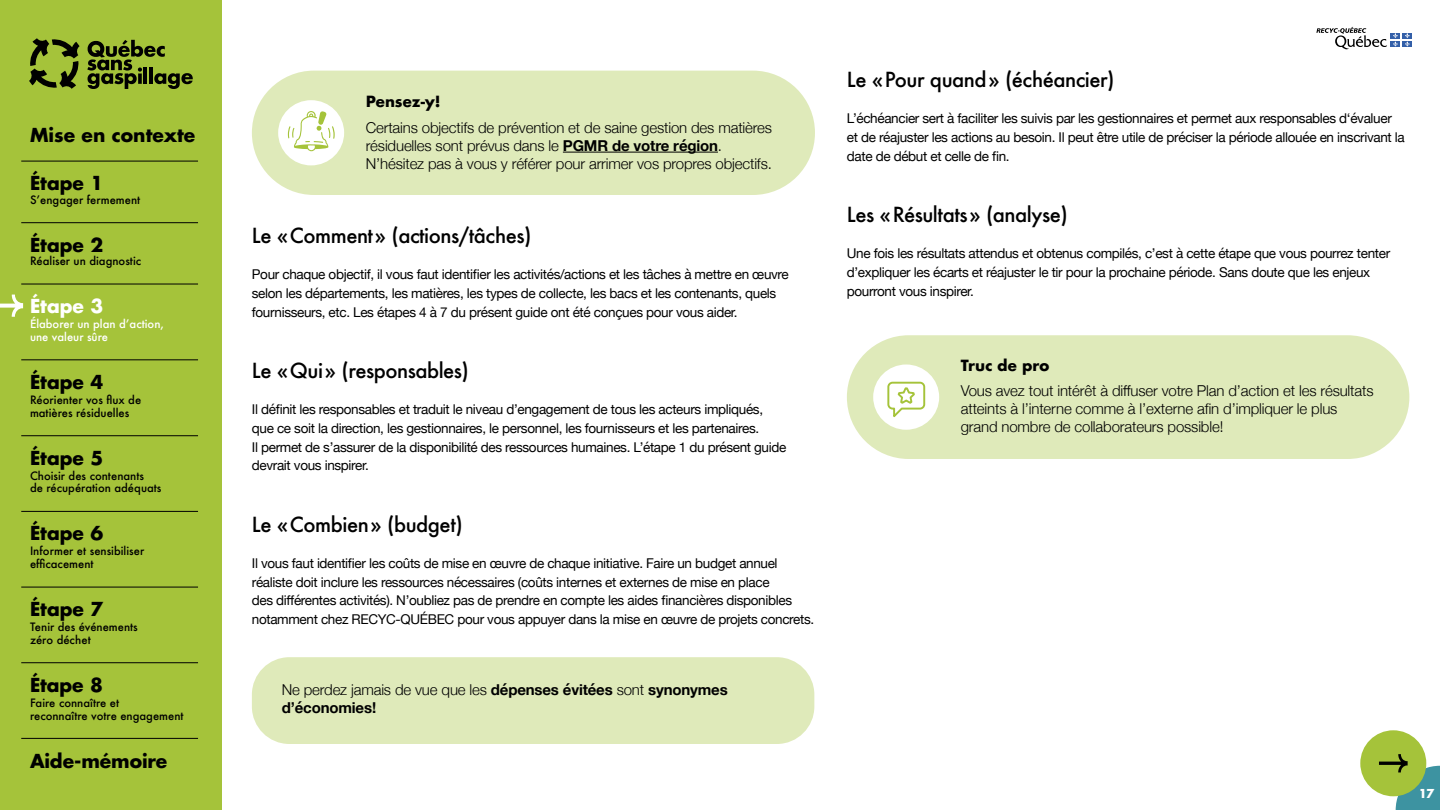
<style>
.page{position:relative;width:1440px;height:810px;background:#fff}
.page>*{position:absolute;margin:0;border:0;box-sizing:border-box;transform-origin:0 0}
.t1{font:500 20.25px "Futura";letter-spacing:-.025em;color:#000}
.t2{font:700 18.75px "Futura Std";color:#000}
.t3{font:700 18.75px "Futura Std";color:#fff}
.t4{font:300 15px/25.5px "Helvetica Neue";letter-spacing:-.01em;color:#000}
.t5{font:700 15px/18px "Helvetica Neue";letter-spacing:-.01em;color:#000}
.t6{font:13.5px/18.8px "Helvetica Neue";letter-spacing:-.025em;color:#000}
.t7{font:700 12px "Futura";color:#fff}
.t8{font:500 11.25px/12.8px "Futura";color:#000}
.t9{font:500 11.25px/12.8px "Futura";color:#fff}
.s1{font-family:"Futura";font-weight:700}
.s2{font-weight:700}
.s3{font-weight:300}
</style>
<div class="page">
<div style="left:1391px;top:33px;width:9px;height:5px;background:#335fa8"></div>
<div style="left:1403px;top:33px;width:9px;height:5px;background:#335fa8"></div>
<div style="left:1391px;top:41px;width:9px;height:6px;background:#335fa8"></div>
<svg style="left:1393px;top:33px;width:5px;height:14px"></svg>
<div style="left:1403px;top:41px;width:9px;height:6px;background:#335fa8"></div>
<svg style="left:1405px;top:33px;width:5px;height:14px"></svg>
<svg style="left:1316px;top:27px;width:71px;height:22px"></svg>
<div style="left:252px;top:71px;width:563px;height:124px;background:#dfeaba;border-radius:62px"></div>
<hr style="left:563px;top:152px;width:155px;height:1px;background:#000">
<div style="left:278px;top:100px;width:66px;height:65px;background:#fff;border-radius:50%"></div>
<svg style="left:288px;top:111px;width:47px;height:40px"></svg>
<div style="left:252px;top:657px;width:562px;height:87px;background:#dfeaba;border-radius:38px"></div>
<div style="left:847px;top:335px;width:562px;height:124px;background:#dfeaba;border-radius:62px"></div>
<div style="left:873px;top:365px;width:66px;height:65px;background:#fff;border-radius:50%"></div>
<svg style="left:887px;top:381px;width:39px;height:37px"></svg>
<div style="left:0;top:0;width:222px;height:810px;background:#a5c33a"></div>
<svg style="left:87px;top:40px;width:106px;height:49px"></svg>
<svg style="left:29px;top:38px;width:51px;height:51px"></svg>
<svg style="left:0;top:295px;width:23px;height:22px"></svg>
<hr style="left:21px;top:161px;width:177px;height:1px;background:#000">
<hr style="left:21px;top:284px;width:177px;height:1px;background:#000">
<hr style="left:21px;top:435px;width:177px;height:1px;background:#000">
<hr style="left:21px;top:587px;width:177px;height:1px;background:#000">
<hr style="left:21px;top:662px;width:177px;height:1px;background:#000">
<hr style="left:21px;top:222px;width:177px;height:1px;background:#000">
<hr style="left:21px;top:359px;width:177px;height:1px;background:#000">
<hr style="left:21px;top:511px;width:177px;height:1px;background:#000">
<hr style="left:21px;top:738px;width:177px;height:1px;background:#000">
<div style="left:1360px;top:730px;width:66px;height:66px;background:#a5c33a;border-radius:50%"></div>
<svg style="left:1379px;top:754px;width:61px;height:56px"></svg>
<h2 class="t2" style="left:30px;top:123px;width:167px">Mise en contexte</h2>
<h2 class="t2" style="left:30px;top:171px;width:75px">Étape 1</h2>
<p class="t8" style="left:30px;top:193px;width:112px">S’engager fermement</p>
<h2 class="t2" style="left:30px;top:232px;width:75px">Étape 2</h2>
<p class="t8" style="left:30px;top:254px;width:113px">Réaliser un diagnostic</p>
<h2 class="t3" style="left:30px;top:294px;width:75px">Étape 3</h2>
<p class="t9" style="left:30px;top:317px;width:135px">Élaborer un plan d’action, une valeur sûre</p>
<h2 class="t2" style="left:30px;top:369px;width:75px">Étape 4</h2>
<p class="t8" style="left:30px;top:393px;width:113px">Réorienter vos flux de matières résiduelles</p>
<h2 class="t2" style="left:30px;top:445px;width:75px">Étape 5</h2>
<p class="t8" style="left:30px;top:469px;width:133px">Choisir des contenants<br>de récupération adéquats</p>
<h2 class="t2" style="left:30px;top:521px;width:75px">Étape 6</h2>
<p class="t8" style="left:30px;top:545px;width:116px">Informer et sensibiliser efficacement</p>
<h2 class="t2" style="left:30px;top:597px;width:75px">Étape 7</h2>
<p class="t8" style="left:30px;top:620px;width:109px">Tenir des événements zéro déchet</p>
<h2 class="t2" style="left:30px;top:672px;width:75px">Étape 8</h2>
<p class="t8" style="left:30px;top:696px;width:155px">Faire connaître et<br>reconnaître votre engagement</p>
<h2 class="t2" style="left:30px;top:748px;width:139px">Aide-mémoire</h2>
<p class="t4" style="left:366px;top:88px;width:408px"><span class="s1">Pensez-y!<br></span>Certains objectifs de prévention et de saine gestion des matières</p>
<p class="t4" style="left:366px;top:135px;width:408px;line-height:18px">résiduelles sont prévus dans le <span class="s2">PGMR de votre région</span>.<br>N’hésitez pas à vous y référer pour arrimer vos propres objectifs.</p>
<p class="t1" style="left:252px;top:222px;width:281px">Le « Comment » (actions/tâches)</p>
<p class="t6" style="left:252px;top:266px;width:538px">Pour chaque objectif, il vous faut identifier les activités/actions et les tâches à mettre en œuvre selon les départements, les matières, les types de collecte, les bacs et les contenants, quels fournisseurs, etc. Les étapes 4 à 7 du présent guide ont été conçues pour vous aider.</p>
<p class="t1" style="left:252px;top:357px;width:219px">Le « Qui » (responsables)</p>
<p class="t6" style="left:252px;top:401px;width:536px">Il définit les responsables et traduit le niveau d’engagement de tous les acteurs impliqués, que ce soit la direction, les gestionnaires, le personnel, les fournisseurs et les partenaires.<br>Il permet de s’assurer de la disponibilité des ressources humaines. L’étape 1 du présent guide devrait vous inspirer.</p>
<p class="t1" style="left:252px;top:511px;width:212px">Le « Combien » (budget)</p>
<p class="t6" style="left:252px;top:555px;width:564px">Il vous faut identifier les coûts de mise en œuvre de chaque initiative. Faire un budget annuel réaliste doit inclure les ressources nécessaires (coûts internes et externes de mise en place<br>des différentes activités). N’oubliez pas de prendre en compte les aides financières disponibles notamment chez RECYC-QUÉBEC pour vous appuyer dans la mise en œuvre de projets concrets.</p>
<p class="t5" style="left:282px;top:681px;width:448px"><span class="s3">Ne perdez jamais de vue que les</span> dépenses évitées <span class="s3">sont</span> synonymes d’économies!</p>
<p class="t1" style="left:847px;top:66px;width:269px">Le « Pour quand » (échéancier)</p>
<p class="t6" style="left:847px;top:110px;width:559px">L’échéancier sert à faciliter les suivis par les gestionnaires et permet aux responsables d‘évaluer et de réajuster les actions au besoin. Il peut être utile de préciser la période allouée en inscrivant la date de début et celle de fin.</p>
<p class="t1" style="left:847px;top:201px;width:222px">Les « Résultats » (analyse)</p>
<p class="t6" style="left:847px;top:245px;width:545px">Une fois les résultats attendus et obtenus compilés, c’est à cette étape que vous pourrez tenter d’expliquer les écarts et réajuster le tir pour la prochaine période. Sans doute que les enjeux pourront vous inspirer.</p>
<p class="t4" style="left:961px;top:351px;width:414px"><span class="s1">Truc de pro<br></span>Vous avez tout intérêt à diffuser votre Plan d’action et les résultats</p>
<p class="t4" style="left:961px;top:399px;width:378px;line-height:18px">atteints à l’interne comme à l’externe afin d’impliquer le plus grand nombre de collaborateurs possible!</p>
<p class="t7" style="left:1419px;top:785px;width:17px">17</p>
</div>
